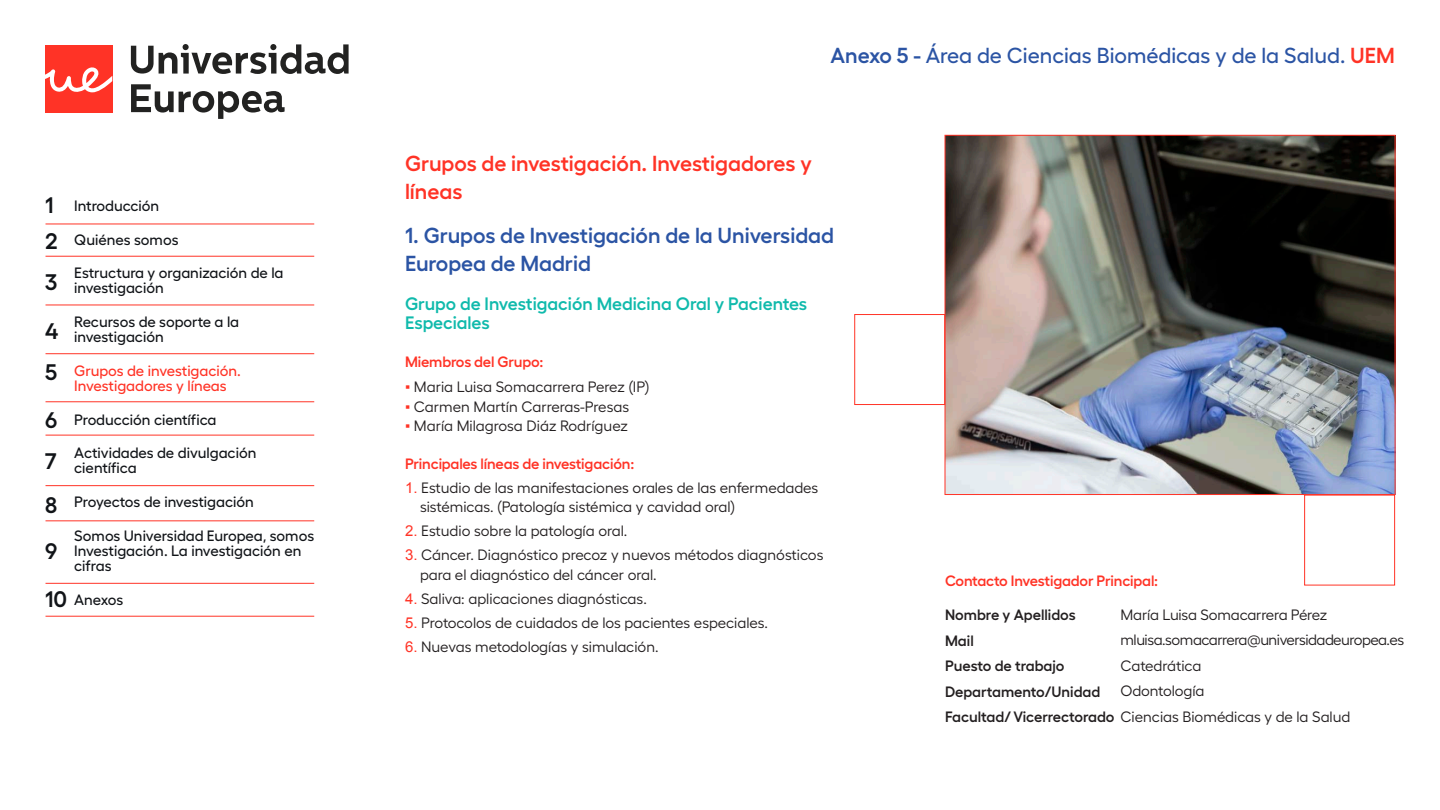
<style>
.page{position:relative;width:1440px;height:810px;background:#fff}
.page>*{position:absolute;margin:0;border:0;box-sizing:border-box;transform-origin:0 0}
.t1{font:600 22.5px "Hellix";color:#111418}
.t2{font:600 21.75px/27.8px "Hellix";color:#2b54a4}
.t3{font:500 21.75px "Hellix";color:#2b54a4}
.t4{font:600 21.75px/27.8px "Hellix";color:#ff3326}
.t5{font:600 18px/19.5px "Hellix";color:#10baac}
.t6{font:15px/19.5px "Hellix";color:#231f20}
.t7{font:500 15px/15px "Hellix";color:#111418}
.t8{font:600 15px "Hellix";letter-spacing:-.01em;color:#ff3326}
.t9{font:600 15px "Hellix";color:#231f20}
.t10{font:500 15px/15px "Hellix";color:#ff3326}
.t11{font:15px "Hellix";letter-spacing:-.03em;color:#231f20}
.s1{font-weight:600}
.s2{font-weight:600;color:#ff3326}
.s3{font-family:"Arial";color:#ff3326}
</style>
<div class="page">
<div style="left:45px;top:45px;width:67px;height:67px;background:#ff3326"></div>
<svg style="left:45px;top:67px;width:67px;height:26px"></svg>
<svg style="left:131px;top:44px;width:218px;height:30px"></svg>
<svg style="left:131px;top:84px;width:154px;height:35px"></svg>
<hr style="left:46px;top:224px;width:268px;height:1px;background:#ff3326">
<hr style="left:46px;top:256px;width:268px;height:1px;background:#ff3326">
<hr style="left:46px;top:304px;width:268px;height:1px;background:#ff3326">
<hr style="left:46px;top:353px;width:268px;height:1px;background:#ff3326">
<hr style="left:46px;top:401px;width:268px;height:1px;background:#ff3326">
<hr style="left:46px;top:435px;width:268px;height:1px;background:#ff3326">
<hr style="left:46px;top:485px;width:268px;height:1px;background:#ff3326">
<hr style="left:46px;top:520px;width:268px;height:1px;background:#ff3326">
<hr style="left:46px;top:583px;width:268px;height:1px;background:#ff3326">
<hr style="left:46px;top:616px;width:268px;height:1px;background:#ff3326">
<div style="left:1304px;top:495px;width:91px;height:91px;border:1px solid #ff3326"></div>
<img style="left:947px;top:137px;width:447px;height:356px">
<div style="left:854px;top:314px;width:91px;height:91px;border:1px solid #ff3326"></div>
<p class="t1" style="left:45px;top:187px;width:10px">1</p>
<p class="t7" style="left:74px;top:197px;width:87px">Introducción</p>
<p class="t7" style="left:74px;top:230px;width:106px">Quiénes somos</p>
<p class="t7" style="left:74px;top:264px;width:211px">Estructura y organización de la investigación</p>
<p class="t7" style="left:74px;top:313px;width:166px">Recursos de soporte a la investigación</p>
<p class="t10" style="left:74px;top:362px;width:168px">Grupos de investigación.<br>Investigadores y líneas</p>
<p class="t7" style="left:74px;top:410px;width:144px">Producción científica</p>
<p class="t7" style="left:74px;top:444px;width:184px">Actividades de divulgación científica</p>
<p class="t7" style="left:74px;top:493px;width:181px">Proyectos de investigación</p>
<p class="t7" style="left:74px;top:527px;width:242px">Somos Universidad Europea, somos<br>Investigación. La investigación en cifras</p>
<p class="t7" style="left:74px;top:590px;width:50px">Anexos</p>
<p class="t1" style="left:45px;top:223px;width:14px">2</p>
<p class="t1" style="left:45px;top:264px;width:14px">3</p>
<p class="t1" style="left:45px;top:313px;width:15px">4</p>
<p class="t1" style="left:45px;top:355px;width:14px">5</p>
<p class="t1" style="left:45px;top:402px;width:14px">6</p>
<p class="t1" style="left:45px;top:443px;width:13px">7</p>
<p class="t1" style="left:45px;top:487px;width:14px">8</p>
<p class="t1" style="left:45px;top:533px;width:14px">9</p>
<p class="t1" style="left:45px;top:581px;width:24px">10</p>
<p class="t3" style="left:831px;top:38px;width:566px"><span class="s1">Anexo 5 -</span> Área de Ciencias Biomédicas y de la Salud. <span class="s2">UEM</span></p>
<p class="t4" style="left:405px;top:148px;width:408px">Grupos de investigación. Investigadores y líneas</p>
<p class="t2" style="left:405px;top:219px;width:430px">1. Grupos de Investigación de la Universidad<br>Europea de Madrid</p>
<p class="t5" style="left:405px;top:292px;width:404px">Grupo de Investigación Medicina Oral y Pacientes<br>Especiales</p>
<p class="t8" style="left:405px;top:350px;width:140px">Miembros del Grupo:</p>
<p class="t6" style="left:405px;top:376px;width:246px"><span class="s3">▪</span> Maria Luisa Somacarrera Perez (IP)</p>
<p class="t6" style="left:405px;top:395px;width:226px"><span class="s3">▪</span> Carmen Martín Carreras-Presas</p>
<p class="t6" style="left:405px;top:415px;width:224px"><span class="s3">▪</span> María Milagrosa Diáz Rodríguez</p>
<p class="t8" style="left:405px;top:452px;width:231px">Principales líneas de investigación:</p>
<p class="t6" style="left:420px;top:476px;width:400px;text-indent:-15px"><span class="s3">1.</span> Estudio de las manifestaciones orales de las enfermedades sistémicas. (Patología sistémica y cavidad oral)</p>
<p class="t6" style="left:405px;top:520px;width:224px"><span class="s3">2.</span> Estudio sobre la patología oral.</p>
<p class="t6" style="left:420px;top:544px;width:405px;text-indent:-15px"><span class="s3">3.</span> Cáncer. Diagnóstico precoz y nuevos métodos diagnósticos para el diagnóstico del cáncer oral.</p>
<p class="t6" style="left:405px;top:587px;width:243px"><span class="s3">4.</span> Saliva: aplicaciones diagnósticas.</p>
<p class="t6" style="left:405px;top:611px;width:365px"><span class="s3">5.</span> Protocolos de cuidados de los pacientes especiales.</p>
<p class="t6" style="left:405px;top:635px;width:255px"><span class="s3">6.</span> Nuevas metodologías y simulación.</p>
<p class="t8" style="left:945px;top:569px;width:215px">Contacto Investigador Principal:</p>
<p class="t9" style="left:945px;top:603px;width:132px">Nombre y Apellidos</p>
<p class="t9" style="left:945px;top:629px;width:30px">Mail</p>
<p class="t9" style="left:945px;top:654px;width:121px">Puesto de trabajo</p>
<p class="t9" style="left:945px;top:680px;width:157px">Departamento/Unidad</p>
<p class="t6" style="left:945px;top:705px;width:407px"><span class="s1">Facultad/ Vicerrectorado</span> Ciencias Biomédicas y de la Salud</p>
<p class="t6" style="left:1120px;top:603px;width:208px">María Luisa Somacarrera Pérez</p>
<p class="t11" style="left:1120px;top:629px;width:285px">mluisa.somacarrera@universidadeuropea.es</p>
<p class="t6" style="left:1120px;top:654px;width:82px">Catedrática</p>
<p class="t6" style="left:1120px;top:680px;width:86px">Odontología</p>
</div>
